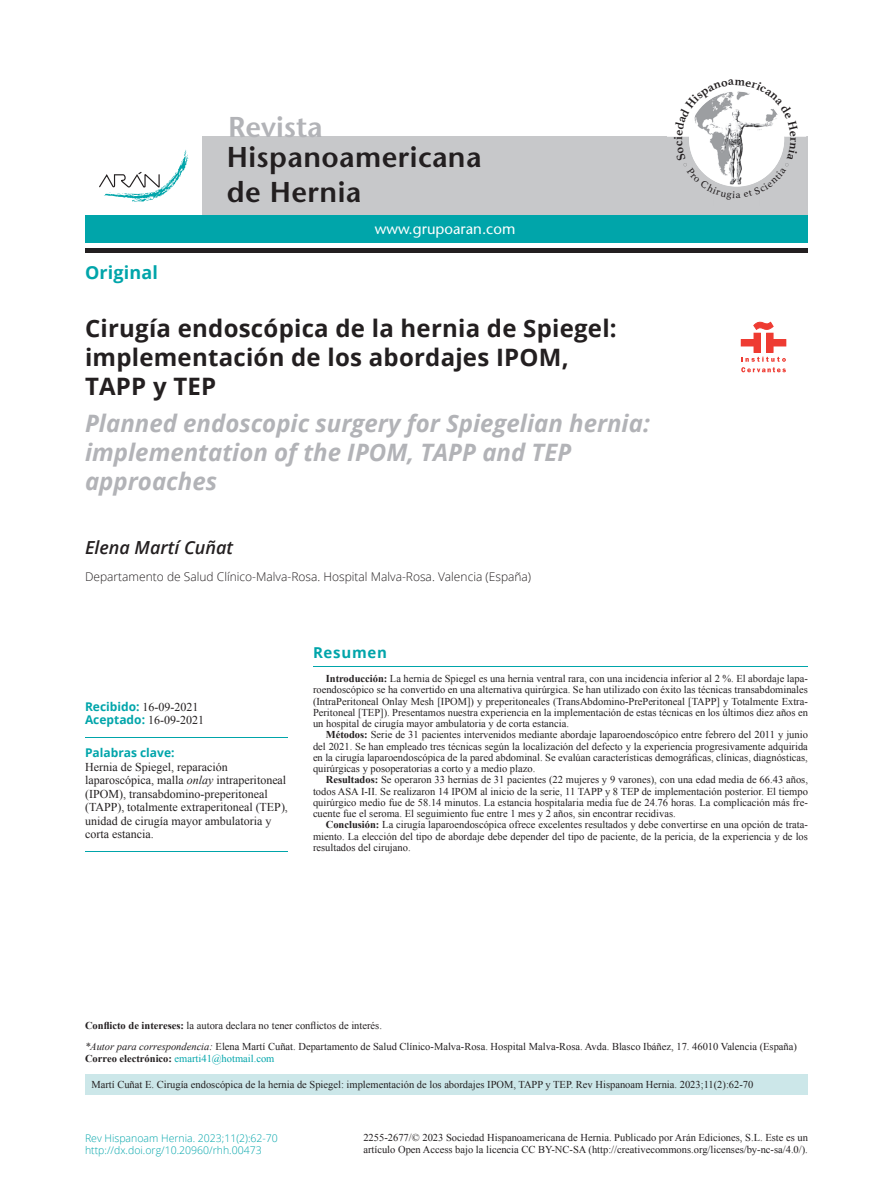
<style>
.page{position:relative;width:893px;height:1191px;background:#fff}
.page>*{position:absolute;margin:0;border:0;box-sizing:border-box;transform-origin:0 0}
.t1{font:600 28.65px/34.3px "Stone Sans Std";letter-spacing:.015em;color:#231f20}
.t2{font:600 28.65px "Stone Sans Std";color:#b2b3b7}
.t3{font:italic 700 24px/28.8px "Open Sans";color:#b2b3b7}
.t4{font:700 24px/28.8px "Open Sans";letter-spacing:.01em;color:#231f20}
.t5{font:italic 600 18px "Open Sans";color:#231f20}
.t6{font:700 18px "Open Sans";letter-spacing:.01em;color:#00a5aa}
.t7{font:500 15px "Stone Sans Std";color:#fff}
.t8{font:700 15px "Open Sans";letter-spacing:.05em;color:#00a5aa}
.t9{font:12px/13.5px "Times New Roman";color:#231f20}
.t10{font:300 12px "Open Sans";color:#231f20}
.t11{font:700 12px "Open Sans";color:#00a5aa}
.t12{font:10.5px/11.2px "Times New Roman";color:#231f20;text-align:justify}
.t13{font:300 10.5px/12.6px "Open Sans";color:#00a5aa}
.t14{font:10.5px "Times New Roman";color:#00a5aa}
.s1{font-family:"Open Sans";font-weight:700;color:#00a5aa}
.s2{font-style:italic}
.s3{font-weight:700}
.s4{font-weight:700;color:#231f20}
</style>
<div class="page">
<div style="left:202px;top:137px;width:606px;height:78px;background:#c7c8ca"></div>
<div style="left:86px;top:215px;width:722px;height:27px;background:#00a5aa"></div>
<svg style="left:99px;top:150px;width:89px;height:52px"></svg>
<hr style="left:86px;top:249px;width:722px;height:4px;background:#231f20">
<div style="left:741px;top:339px;width:19px;height:7px;background:#ee3b32"></div>
<div style="left:767px;top:339px;width:19px;height:7px;background:#ee3b32"></div>
<div style="left:754px;top:333px;width:6px;height:19px;background:#ee3b32"></div>
<div style="left:767px;top:333px;width:6px;height:19px;background:#ee3b32"></div>
<svg style="left:754px;top:322px;width:19px;height:7px"></svg>
<svg style="left:741px;top:357px;width:45px;height:15px"></svg>
<hr style="left:313px;top:666px;width:495px;height:1px;background:#00a5aa">
<hr style="left:85px;top:737px;width:203px;height:1px;background:#00a5aa">
<hr style="left:85px;top:851px;width:203px;height:1px;background:#00a5aa">
<div style="left:85px;top:1074px;width:723px;height:20px;background:#cce7e9"></div>
<svg style="left:674px;top:91px;width:124px;height:96px"></svg>
<h1 class="t2" style="left:228px;top:110px;width:96px">Revista</h1>
<h1 class="t1" style="left:227px;top:140px;width:256px">Hispanoamericana de Hernia</h1>
<h3 class="t7" style="left:375px;top:220px;width:142px">www.grupoaran.com</h3>
<h3 class="t6" style="left:85px;top:259px;width:75px">Original</h3>
<h2 class="t4" style="left:85px;top:314px;width:533px">Cirugía endoscópica de la hernia de Spiegel: implementación de los abordajes IPOM,<br>TAPP y TEP</h2>
<h2 class="t3" style="left:85px;top:408px;width:566px">Planned endoscopic surgery for Spiegelian hernia: implementation of the IPOM, TAPP and TEP approaches</h2>
<h3 class="t5" style="left:85px;top:535px;width:150px">Elena Martí Cuñat</h3>
<p class="t10" style="left:85px;top:568px;width:448px">Departamento de Salud Clínico-Malva-Rosa. Hospital Malva-Rosa. Valencia (España)</p>
<p class="t9" style="left:85px;top:700px;width:121px"><span class="s1">Recibido:</span> 16-09-2021<br><span class="s1">Aceptado:</span> 16-09-2021</p>
<p class="t11" style="left:85px;top:744px;width:91px">Palabras clave:</p>
<p class="t9" style="left:85px;top:759px;width:204px">Hernia de Spiegel, reparación laparoscópica, malla <span class="s2">onlay</span> intraperitoneal (IPOM), transabdomino-preperitoneal (TAPP), totalmente extraperitoneal (TEP), unidad de cirugía mayor ambulatoria y corta estancia.</p>
<h3 class="t8" style="left:313px;top:642px;width:76px">Resumen</h3>
<p class="t12" style="left:313px;top:672px;width:496px;text-indent:13px"><span class="s3">Introducción:</span> La hernia de Spiegel es una hernia ventral rara, con una incidencia inferior al 2 %. El abordaje lapa&shy;roendoscópico se ha convertido en una alternativa quirúrgica. Se han utilizado con éxito las técnicas transabdominales (IntraPeritoneal Onlay Mesh [IPOM]) y preperitoneales (TransAbdomino-PrePeritoneal [TAPP] y Totalmente Extra-Peritoneal [TEP]). Presentamos nuestra experiencia en la implementación de estas técnicas en los últimos diez años en un hospital de cirugía mayor ambulatoria y de corta estancia.</p>
<p class="t12" style="left:313px;top:729px;width:496px;text-indent:13px"><span class="s3">Métodos:</span> Serie de 31 pacientes intervenidos mediante abordaje laparoendoscópico entre febrero del 2011 y junio del 2021. Se han empleado tres técnicas según la localización del defecto y la experiencia progresivamente adquirida en la cirugía laparoendoscópica de la pared abdominal. Se evalúan características demográficas, clínicas, diagnósticas, quirúrgicas y posoperatorias a corto y a medio plazo.</p>
<p class="t12" style="left:313px;top:774px;width:496px;text-indent:13px"><span class="s3">Resultados:</span> Se operaron 33 hernias de 31 pacientes (22 mujeres y 9 varones), con una edad media de 66.43 años, todos ASA I-II. Se realizaron 14 IPOM al inicio de la serie, 11 TAPP y 8 TEP de implementación posterior. El tiempo quirúrgico medio fue de 58.14 minutos. La estancia hospitalaria media fue de 24.76 horas. La complicación más fre&shy;cuente fue el seroma. El seguimiento fue entre 1 mes y 2 años, sin encontrar recidivas.</p>
<p class="t12" style="left:313px;top:819px;width:496px;text-indent:13px"><span class="s3">Conclusión:</span> La cirugía laparoendoscópica ofrece excelentes resultados y debe convertirse en una opción de trata&shy;miento. La elección del tipo de abordaje debe depender del tipo de paciente, de la pericia, de la experiencia y de los resultados del cirujano.</p>
<p class="t12" style="left:85px;top:1014px;width:713px;line-height:21.9px"><span class="s3">Conflicto de intereses:</span> la autora declara no tener conflictos de interés.<br><span class="s2">*Autor para correspondencia:</span> Elena Martí Cuñat. Departamento de Salud Clínico-Malva-Rosa. Hospital Malva-Rosa. Avda. Blasco Ibáñez, 17. 46010 Valencia (España)</p>
<p class="t14" style="left:85px;top:1051px;width:191px"><span class="s4">Correo electrónico:</span> emarti41@hotmail.com</p>
<p class="t12" style="left:91px;top:1078px;width:663px">Martí Cuñat E. Cirugía endoscópica de la hernia de Spiegel: implementación de los abordajes IPOM, TAPP y TEP. Rev Hispanoam Hernia. 2023;11(2):62-70</p>
<p class="t13" style="left:85px;top:1131px;width:194px">Rev Hispanoam Hernia. 2023;11(2):62-70 http://dx.doi.org/10.20960/rhh.00473</p>
<p class="t12" style="left:363px;top:1131px;width:446px;line-height:12px">2255-2677/© 2023 Sociedad Hispanoamericana de Hernia. Publicado por Arán Ediciones, S.L. Este es un artículo Open Access bajo la licencia CC BY-NC-SA (http://creativecommons.org/licenses/by-nc-sa/4.0/).</p>
</div>
